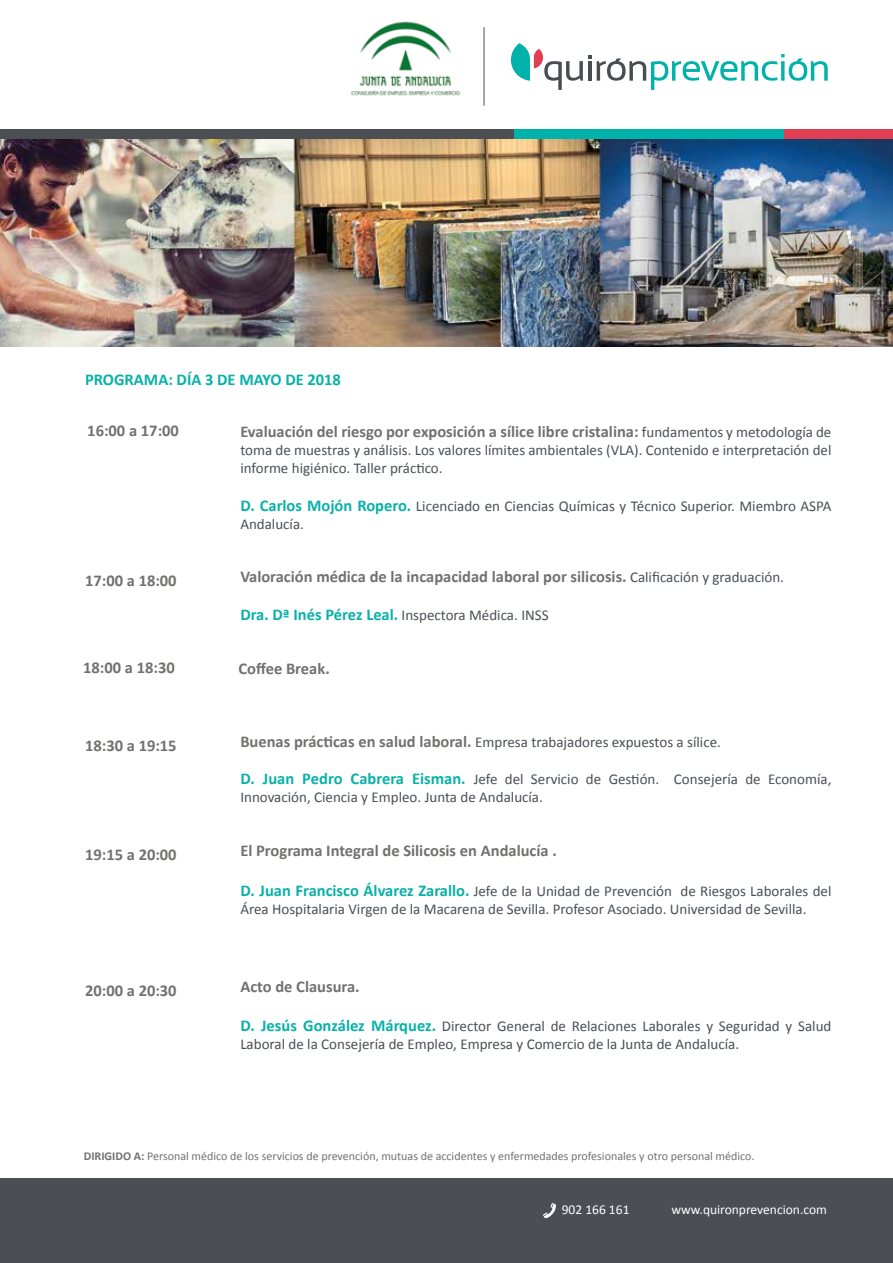
<style>
.page{position:relative;width:893px;height:1263px;background:#fff}
.page>*{position:absolute;margin:0;border:0;box-sizing:border-box;transform-origin:0 0}
.t1{font:700 16.5px "Calibri";color:#717170}
.t2{font:700 16.5px "Calibri";color:#08b1a9}
.t3{font:15px/18px "Calibri";color:#4b4f54}
.t4{font:13.5px "Calibri";color:#fff}
.t5{font:12px "Calibri";color:#717170}
.s1{font-weight:400;font-size:15px;color:#4b4f54}
.s2{font-weight:700;font-size:16.5px;color:#08b1a9}
.s3{font-weight:700;font-size:16.5px;color:#717170}
.s4{font-weight:700}
</style>
<div class="page">
<img style="left:0;top:139px;width:893px;height:208px">
<div style="left:430px;top:129px;width:371px;height:10px;background:#00b2a9"></div>
<div style="left:784px;top:129px;width:109px;height:10px;background:#e03e52"></div>
<div style="left:0;top:129px;width:513px;height:10px;background:#4b4f54"></div>
<img style="left:350px;top:21px;width:111px;height:75px">
<hr style="left:484px;top:27px;width:1px;height:79px;background:#484d52">
<svg style="left:511px;top:43px;width:80px;height:47px"></svg>
<svg style="left:597px;top:54px;width:231px;height:36px"></svg>
<div style="left:0;top:1178px;width:893px;height:85px;background:#4b4f54"></div>
<svg style="left:543px;top:1203px;width:13px;height:15px"></svg>
<p class="t2" style="left:85px;top:368px;width:257px">PROGRAMA: DÍA 3 DE MAYO DE 2018</p>
<p class="t1" style="left:87px;top:419px;width:93px">16:00 a 17:00</p>
<p class="t1" style="left:240px;top:420px;width:593px">Evaluación del riesgo por exposición a sílice libre cristalina: <span class="s1">fundamentos y metodología de</span></p>
<p class="t3" style="left:240px;top:441px;width:593px">toma de muestras y análisis. Los valores límites ambientales (VLA). Contenido e interpretación del informe higiénico. Taller práctico.</p>
<p class="t3" style="left:240px;top:497px;width:593px"><span class="s2">D. Carlos Mojón Ropero.</span> Licenciado en Ciencias Químicas y Técnico Superior. Miembro ASPA<br>Andalucía.</p>
<p class="t1" style="left:85px;top:569px;width:93px">17:00 a 18:00</p>
<p class="t1" style="left:240px;top:565px;width:545px">Valoración médica de la incapacidad laboral por silicosis. <span class="s1">Calificación y graduación.</span></p>
<p class="t3" style="left:240px;top:606px;width:310px"><span class="s2">Dra. Dª Inés Pérez Leal.</span> Inspectora Médica. INSS</p>
<p class="t1" style="left:83px;top:656px;width:93px">18:00 a 18:30</p>
<p class="t1" style="left:238px;top:656px;width:93px">Coffee Break.</p>
<p class="t1" style="left:85px;top:733px;width:93px">18:30 a 19:15</p>
<p class="t3" style="left:240px;top:733px;width:482px"><span class="s3">Buenas prácticas en salud laboral.</span> Empresa trabajadores expuestos a sílice.</p>
<p class="t3" style="left:240px;top:770px;width:593px"><span class="s2">D. Juan Pedro Cabrera Eisman.</span> Jefe del Servicio de Gestión. Consejería de Economía,<br>Innovación, Ciencia y Empleo. Junta de Andalucía.</p>
<p class="t1" style="left:85px;top:843px;width:93px">19:15 a 20:00</p>
<p class="t1" style="left:240px;top:839px;width:318px">El Programa Integral de Silicosis en Andalucía .</p>
<p class="t3" style="left:240px;top:882px;width:593px"><span class="s2">D. Juan Francisco Álvarez Zarallo.</span> Jefe de la Unidad de Prevención de Riesgos Laborales del<br>Área Hospitalaria Virgen de la Macarena de Sevilla. Profesor Asociado. Universidad de Sevilla.</p>
<p class="t1" style="left:85px;top:978px;width:93px">20:00 a 20:30</p>
<p class="t1" style="left:240px;top:974px;width:121px">Acto de Clausura.</p>
<p class="t3" style="left:240px;top:1017px;width:593px"><span class="s2">D. Jesús González Márquez.</span> Director General de Relaciones Laborales y Seguridad y Salud<br>Laboral de la Consejería de Empleo, Empresa y Comercio de la Junta de Andalucía.</p>
<p class="t5" style="left:84px;top:1148px;width:672px"><span class="s4">DIRIGIDO A:</span> Personal médico de los servicios de prevención, mutuas de accidentes y enfermedades profesionales y otro personal médico.</p>
<p class="t4" style="left:562px;top:1201px;width:69px">902 166 161</p>
<p class="t4" style="left:671px;top:1200px;width:157px">www.quironprevencion.com</p>
</div>
